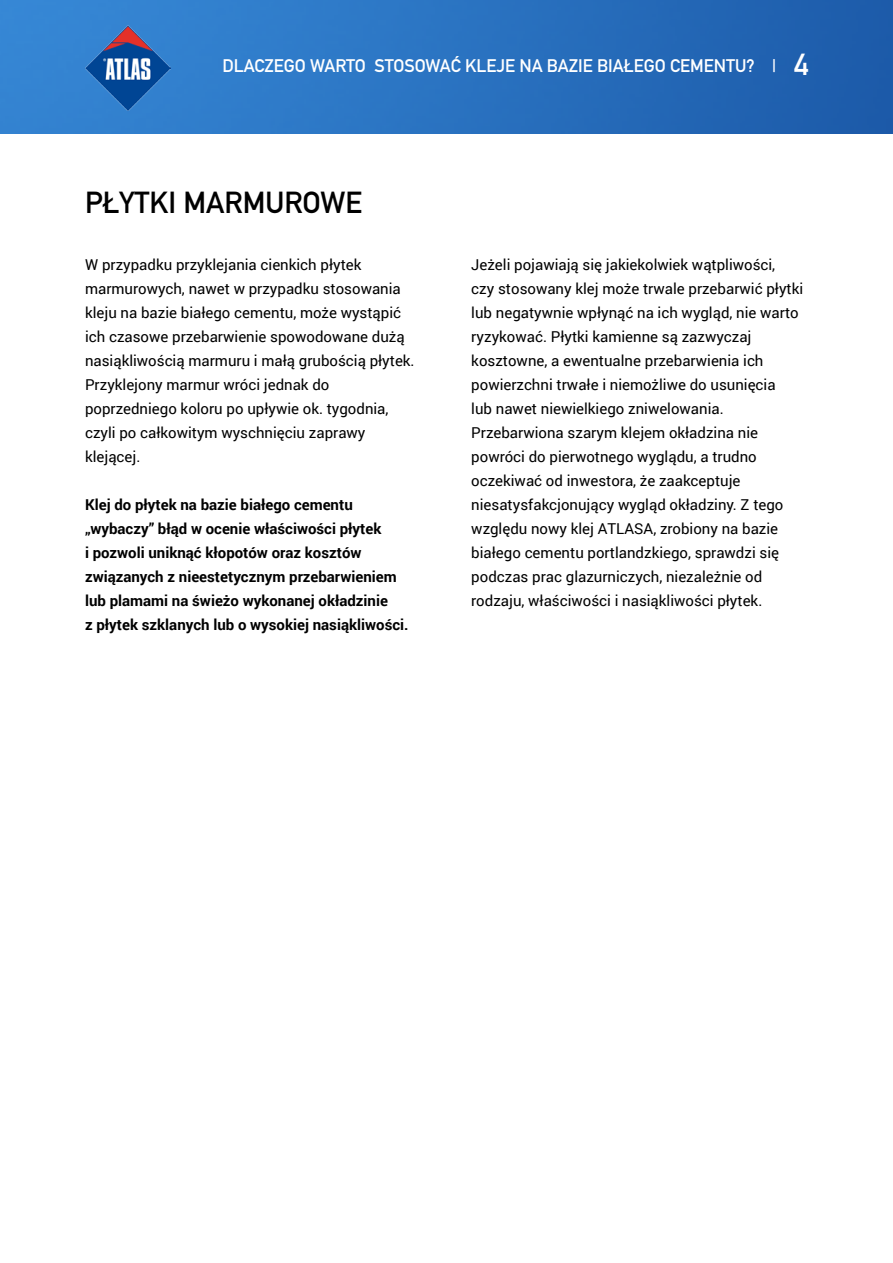
<style>
.page{position:relative;width:893px;height:1263px;background:#fff}
.page>*{position:absolute;margin:0;border:0;box-sizing:border-box;transform-origin:0 0}
.t1{font:700 30px "DIN Alternate";color:#000}
.t2{font:700 18px "DIN Alternate";color:#fff}
.t3{font:15px/24px "Roboto";color:#000}
.t4{font:700 15px/24px "Roboto";color:#000}
.s1{font-size:30px}
</style>
<div class="page">
<img style="left:0;top:0;width:893px;height:133px">
<img style="left:85px;top:25px;width:85px;height:86px">
<p class="t2" style="left:223px;top:52px;width:587px">DLACZEGO WARTO STOSOWAĆ KLEJE NA BAZIE BIAŁEGO CEMENTU? | <span class="s1">4</span></p>
<h1 class="t1" style="left:85px;top:180px;width:278px">PŁYTKI MARMUROWE</h1>
<p class="t3" style="left:85px;top:252px;width:331px">W przypadku przyklejania cienkich płytek marmurowych, nawet w przypadku stosowania kleju na bazie białego cementu, może wystąpić ich czasowe przebarwienie spowodowane dużą nasiąkliwością marmuru i małą grubością płytek.<br>Przyklejony marmur wróci jednak do poprzedniego koloru po upływie ok. tygodnia, czyli po całkowitym wyschnięciu zaprawy klejącej.</p>
<p class="t4" style="left:85px;top:492px;width:325px">Klej do płytek na bazie białego cementu „wybaczy” błąd w ocenie właściwości płytek<br>i pozwoli uniknąć kłopotów oraz kosztów związanych z nieestetycznym przebarwieniem lub plamami na świeżo wykonanej okładzinie<br>z płytek szklanych lub o wysokiej nasiąkliwości.</p>
<p class="t3" style="left:471px;top:252px;width:333px">Jeżeli pojawiają się jakiekolwiek wątpliwości,<br>czy stosowany klej może trwale przebarwić płytki lub negatywnie wpłynąć na ich wygląd, nie warto ryzykować. Płytki kamienne są zazwyczaj kosztowne, a ewentualne przebarwienia ich powierzchni trwałe i niemożliwe do usunięcia<br>lub nawet niewielkiego zniwelowania.<br>Przebarwiona szarym klejem okładzina nie powróci do pierwotnego wyglądu, a trudno oczekiwać od inwestora, że zaakceptuje niesatysfakcjonujący wygląd okładziny. Z tego względu nowy klej ATLASA, zrobiony na bazie białego cementu portlandzkiego, sprawdzi się podczas prac glazurniczych, niezależnie od rodzaju, właściwości i nasiąkliwości płytek.</p>
</div>
